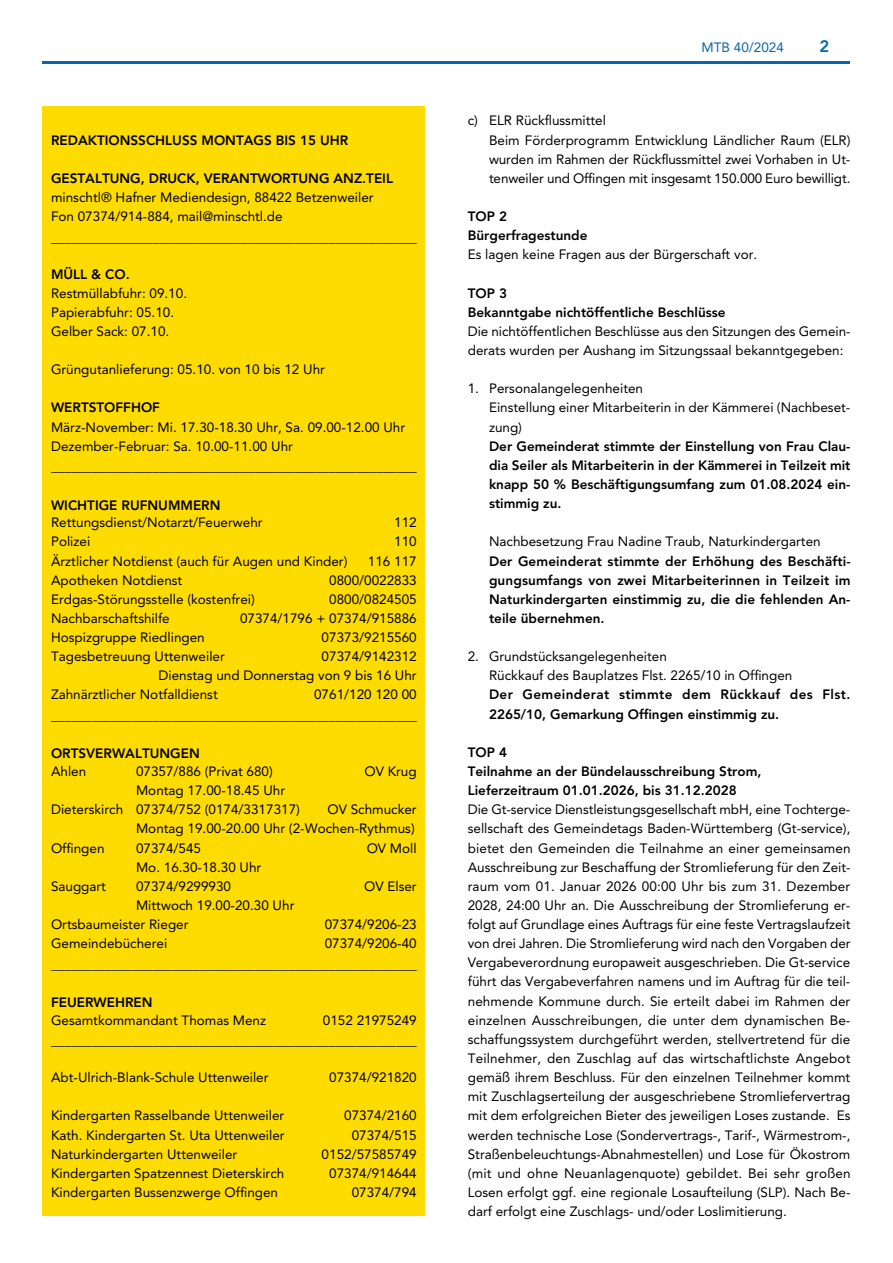
<style>
.page{position:relative;width:893px;height:1263px;background:#fff}
.page>*{position:absolute;margin:0;border:0;box-sizing:border-box;transform-origin:0 0}
.t1{font:800 16.5px "Avenir LT Pro";color:#0666b0}
.t2{font:13.5px/19.2px "Avenir LT Pro";color:#000}
.t3{font:800 13.5px/19.2px "Avenir LT Pro";color:#000}
.t4{font:800 13.5px/19.2px "Avenir LT Pro";letter-spacing:.03em;color:#000}
.t5{font:13.5px "Avenir LT Pro";color:#0666b0}
</style>
<div class="page">
<hr style="left:43px;top:62px;width:807px;height:2px;background:#0666b0">
<div style="left:43px;top:106px;width:382px;height:1110px;background:#ffdc01"></div>
<p class="t3" style="left:51px;top:130px;width:299px">REDAKTIONSSCHLUSS MONTAGS BIS 15 UHR</p>
<p class="t3" style="left:51px;top:169px;width:343px">GESTALTUNG, DRUCK, VERANTWORTUNG ANZ.TEIL</p>
<p class="t2" style="left:51px;top:188px;width:324px">minschtl® Hafner Mediendesign, 88422 Betzenweiler<br>Fon 07374/914-884, mail@minschtl.de</p>
<p class="t2" style="left:51px;top:227px;width:367px">______________________________________________________</p>
<p class="t3" style="left:51px;top:264px;width:80px">MÜLL &amp; CO.</p>
<p class="t2" style="left:51px;top:283px;width:138px">Restmüllabfuhr: 09.10.<br>Papierabfuhr: 05.10.<br>Gelber Sack: 07.10.</p>
<p class="t2" style="left:51px;top:360px;width:275px">Grüngutanlieferung: 05.10. von 10 bis 12 Uhr</p>
<p class="t3" style="left:51px;top:398px;width:110px">WERTSTOFFHOF</p>
<p class="t2" style="left:51px;top:417px;width:356px">März-November: Mi. 17.30-18.30 Uhr, Sa. 09.00-12.00 Uhr<br>Dezember-Februar: Sa. 10.00-11.00 Uhr</p>
<p class="t2" style="left:51px;top:457px;width:367px">______________________________________________________</p>
<p class="t3" style="left:51px;top:495px;width:171px">WICHTIGE RUFNUMMERN</p>
<p class="t2" style="left:51px;top:513px;width:213px">Rettungsdienst/Notarzt/Feuerwehr</p>
<p class="t2" style="left:394px;top:513px;width:24px">112</p>
<p class="t2" style="left:51px;top:532px;width:41px">Polizei</p>
<p class="t2" style="left:394px;top:532px;width:24px">110</p>
<p class="t2" style="left:51px;top:551px;width:298px">Ärztlicher Notdienst (auch für Augen und Kinder)</p>
<p class="t2" style="left:368px;top:551px;width:50px">116 117</p>
<p class="t2" style="left:51px;top:570px;width:133px">Apotheken Notdienst</p>
<p class="t2" style="left:329px;top:570px;width:89px">0800/0022833</p>
<p class="t2" style="left:51px;top:589px;width:205px">Erdgas-Störungsstelle (kostenfrei)</p>
<p class="t2" style="left:329px;top:589px;width:89px">0800/0824505</p>
<p class="t2" style="left:51px;top:608px;width:120px">Nachbarschaftshilfe</p>
<p class="t2" style="left:240px;top:608px;width:178px">07374/1796 + 07374/915886</p>
<p class="t2" style="left:51px;top:628px;width:155px">Hospizgruppe Riedlingen</p>
<p class="t2" style="left:322px;top:628px;width:97px">07373/9215560</p>
<p class="t2" style="left:51px;top:647px;width:175px">Tagesbetreuung Uttenweiler</p>
<p class="t2" style="left:322px;top:647px;width:97px">07374/9142312</p>
<p class="t2" style="left:159px;top:666px;width:260px">Dienstag und Donnerstag von 9 bis 16 Uhr</p>
<p class="t2" style="left:51px;top:685px;width:168px">Zahnärztlicher Notfalldienst</p>
<p class="t2" style="left:51px;top:684px;width:367px;line-height:20.7px;text-align:right">0761/120 120 00 ______________________________________________________</p>
<p class="t3" style="left:51px;top:744px;width:150px">ORTSVERWALTUNGEN</p>
<p class="t2" style="left:51px;top:762px;width:37px">Ahlen</p>
<p class="t2" style="left:136px;top:762px;width:138px">07357/886 (Privat 680)</p>
<p class="t2" style="left:364px;top:762px;width:54px">OV Krug</p>
<p class="t2" style="left:51px;top:781px;width:250px;text-indent:85px">Montag 17.00-18.45 Uhr<br>Dieterskirch 07374/752 (0174/3317317)</p>
<p class="t2" style="left:136px;top:800px;width:282px;text-align:right">OV Schmucker<br>Montag 19.00-20.00 Uhr (2-Wochen-Rythmus)</p>
<p class="t2" style="left:51px;top:838px;width:55px">Offingen</p>
<p class="t2" style="left:136px;top:838px;width:67px">07374/545</p>
<p class="t2" style="left:367px;top:838px;width:52px">OV Moll</p>
<p class="t2" style="left:136px;top:857px;width:127px">Mo. 16.30-18.30 Uhr</p>
<p class="t2" style="left:51px;top:876px;width:57px">Sauggart</p>
<p class="t2" style="left:136px;top:876px;width:97px">07374/9299930</p>
<p class="t2" style="left:364px;top:876px;width:54px">OV Elser</p>
<p class="t2" style="left:51px;top:895px;width:245px;text-indent:85px">Mittwoch 19.00-20.30 Uhr<br>Ortsbaumeister Rieger</p>
<p class="t2" style="left:325px;top:915px;width:94px">07374/9206-23</p>
<p class="t2" style="left:51px;top:934px;width:118px">Gemeindebücherei</p>
<p class="t2" style="left:51px;top:933px;width:367px;line-height:20.7px;text-align:right">07374/9206-40 ______________________________________________________</p>
<p class="t3" style="left:51px;top:993px;width:103px">FEUERWEHREN</p>
<p class="t2" style="left:51px;top:1010px;width:217px">Gesamtkommandant Thomas Menz</p>
<p class="t2" style="left:51px;top:1009px;width:367px;line-height:20.7px;text-align:right">0152 21975249 ______________________________________________________</p>
<p class="t2" style="left:51px;top:1068px;width:219px">Abt-Ulrich-Blank-Schule Uttenweiler</p>
<p class="t2" style="left:329px;top:1068px;width:89px">07374/921820</p>
<p class="t2" style="left:51px;top:1106px;width:235px">Kindergarten Rasselbande Uttenweiler</p>
<p class="t2" style="left:344px;top:1106px;width:74px">07374/2160</p>
<p class="t2" style="left:51px;top:1125px;width:235px">Kath. Kindergarten St. Uta Uttenweiler</p>
<p class="t2" style="left:352px;top:1125px;width:67px">07374/515</p>
<p class="t2" style="left:51px;top:1144px;width:188px">Naturkindergarten Uttenweiler</p>
<p class="t2" style="left:322px;top:1144px;width:97px">0152/57585749</p>
<p class="t2" style="left:51px;top:1163px;width:235px">Kindergarten Spatzennest Dieterskirch</p>
<p class="t2" style="left:329px;top:1163px;width:89px">07374/914644</p>
<p class="t2" style="left:51px;top:1182px;width:229px">Kindergarten Bussenzwerge Offingen</p>
<p class="t2" style="left:352px;top:1182px;width:67px">07374/794</p>
<p class="t5" style="left:702px;top:39px;width:84px">MTB 40/2024</p>
<p class="t1" style="left:819px;top:36px;width:11px">2</p>
<p class="t2" style="left:489px;top:111px;width:363px;text-indent:-21px">c) ELR Rückflussmittel<br>Beim Förderprogramm Entwicklung Ländlicher Raum (ELR) wurden im Rahmen der Rückflussmittel zwei Vorhaben in Ut&shy;tenweiler und Offingen mit insgesamt 150.000 Euro bewilligt.</p>
<p class="t3" style="left:468px;top:207px;width:121px">TOP 2<br>Bürgerfragestunde</p>
<p class="t2" style="left:468px;top:245px;width:291px">Es lagen keine Fragen aus der Bürgerschaft vor.</p>
<p class="t3" style="left:468px;top:283px;width:259px">TOP 3<br>Bekanntgabe nichtöffentliche Beschlüsse</p>
<p class="t2" style="left:468px;top:321px;width:384px">Die nichtöffentlichen Beschlüsse aus den Sitzungen des Gemein&shy;derats wurden per Aushang im Sitzungssaal bekanntgegeben:</p>
<p class="t2" style="left:489px;top:379px;width:363px;text-indent:-21px">1. Personalangelegenheiten<br>Einstellung einer Mitarbeiterin in der Kämmerei (Nachbeset&shy;zung)</p>
<p class="t3" style="left:489px;top:436px;width:363px;text-align:justify">Der Gemeinderat stimmte der Einstellung von Frau Clau&shy;dia Seiler als Mitarbeiterin in der Kämmerei in Teilzeit mit knapp 50 % Beschäftigungsumfang zum 01.08.2024 ein&shy;stimmig zu.</p>
<p class="t2" style="left:489px;top:532px;width:333px">Nachbesetzung Frau Nadine Traub, Naturkindergarten</p>
<p class="t3" style="left:489px;top:551px;width:363px;text-align:justify">Der Gemeinderat stimmte der Erhöhung des Beschäfti&shy;gungsumfangs von zwei Mitarbeiterinnen in Teilzeit im Naturkindergarten einstimmig zu, die die fehlenden An&shy;teile übernehmen.</p>
<p class="t2" style="left:489px;top:647px;width:305px;text-indent:-21px">2. Grundstücksangelegenheiten<br>Rückkauf des Bauplatzes Flst. 2265/10 in Offingen</p>
<p class="t4" style="left:489px;top:685px;width:363px">Der Gemeinderat stimmte dem Rückkauf des Flst.<br>2265/10, Gemarkung Offingen einstimmig zu.</p>
<p class="t3" style="left:468px;top:743px;width:295px">TOP 4<br>Teilnahme an der Bündelausschreibung Strom,<br>Lieferzeitraum 01.01.2026, bis 31.12.2028</p>
<p class="t2" style="left:468px;top:800px;width:384px;text-align:justify">Die Gt-service Dienstleistungsgesellschaft mbH, eine Tochterge&shy;sellschaft des Gemeindetags Baden-Württemberg (Gt-service), bietet den Gemeinden die Teilnahme an einer gemeinsamen Ausschreibung zur Beschaffung der Stromlieferung für den Zeit&shy;raum vom 01. Januar 2026 00:00 Uhr bis zum 31. Dezember 2028, 24:00 Uhr an. Die Ausschreibung der Stromlieferung er&shy;folgt auf Grundlage eines Auftrags für eine feste Vertragslaufzeit von drei Jahren. Die Stromlieferung wird nach den Vorgaben der Vergabeverordnung europaweit ausgeschrieben. Die Gt-service führt das Vergabeverfahren namens und im Auftrag für die teil&shy;nehmende Kommune durch. Sie erteilt dabei im Rahmen der einzelnen Ausschreibungen, die unter dem dynamischen Be&shy;schaffungssystem durchgeführt werden, stellvertretend für die Teilnehmer, den Zuschlag auf das wirtschaftlichste Angebot gemäß ihrem Beschluss. Für den einzelnen Teilnehmer kommt mit Zuschlagserteilung der ausgeschriebene Stromliefervertrag mit dem erfolgreichen Bieter des jeweiligen Loses zustande. Es werden technische Lose (Sondervertrags-, Tarif-, Wärmestrom-, Straßenbeleuchtungs-Abnahmestellen) und Lose für Ökostrom (mit und ohne Neuanlagenquote) gebildet. Bei sehr großen Losen erfolgt ggf. eine regionale Losaufteilung (SLP). Nach Be&shy;darf erfolgt eine Zuschlags- und/oder Loslimitierung.</p>
</div>
